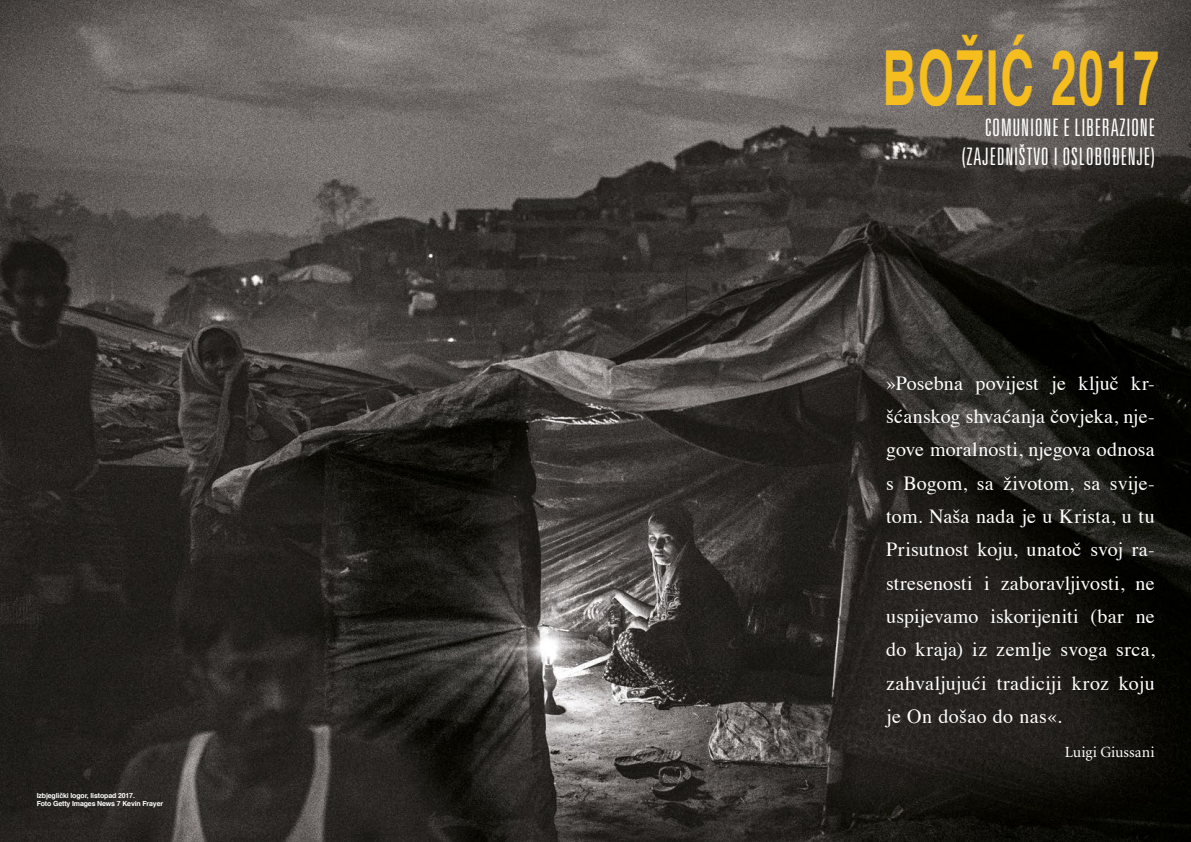
<style>
.page{position:relative;width:1191px;height:842px;background:#fff}
.page>*{position:absolute;margin:0;border:0;box-sizing:border-box;transform-origin:0 0}
.t1{font:700 76px "Helvetica";letter-spacing:.04em;color:#f5be1e;scale:.61 1}
.t2{font:300 ultra-condensed 24.1px/29px "Univers";letter-spacing:.03em;color:#fff;text-align:right}
.t3{font:20px/33.4px "Times";letter-spacing:.02em;color:#fff;text-align:justify}
.t4{font:15.5px "Minion";letter-spacing:.005em;color:#fff}
.t5{font:700 7px/8px "Helvetica";letter-spacing:-.02em;color:#fff}
</style>
<div class="page">
<img style="left:0;top:0;width:1191px;height:842px">
<p class="t5" style="left:37px;top:792px;width:128px">Izbjeglički logor, listopad 2017.<br>Foto Getty Images News 7 Kevin Frayer</p>
<h1 class="t1" style="left:882px;top:17px;width:455px">BOŽIĆ 2017</h1>
<p class="t2" style="left:961px;top:112px;width:195px">COMUNIONE E LIBERAZIONE (ZAJEDNIŠTVO I OSLOBOĐENJE)</p>
<p class="t3" style="left:886px;top:364px;width:270px">»Posebna povijest je ključ kr&shy;šćanskog shvaćanja čovjeka, nje&shy;gove moralnosti, njegova odnosa s Bogom, sa životom, sa svije&shy;tom. Naša nada je u Krista, u tu Prisutnost koju, unatoč svoj ra&shy;stresenosti i zaboravljivosti, ne uspijevamo iskorijeniti (bar ne do kraja) iz zemlje svoga srca, zahvaljujući tradiciji kroz koju je On došao do nas«.</p>
<p class="t4" style="left:1064px;top:744px;width:91px">Luigi Giussani</p>
</div>
